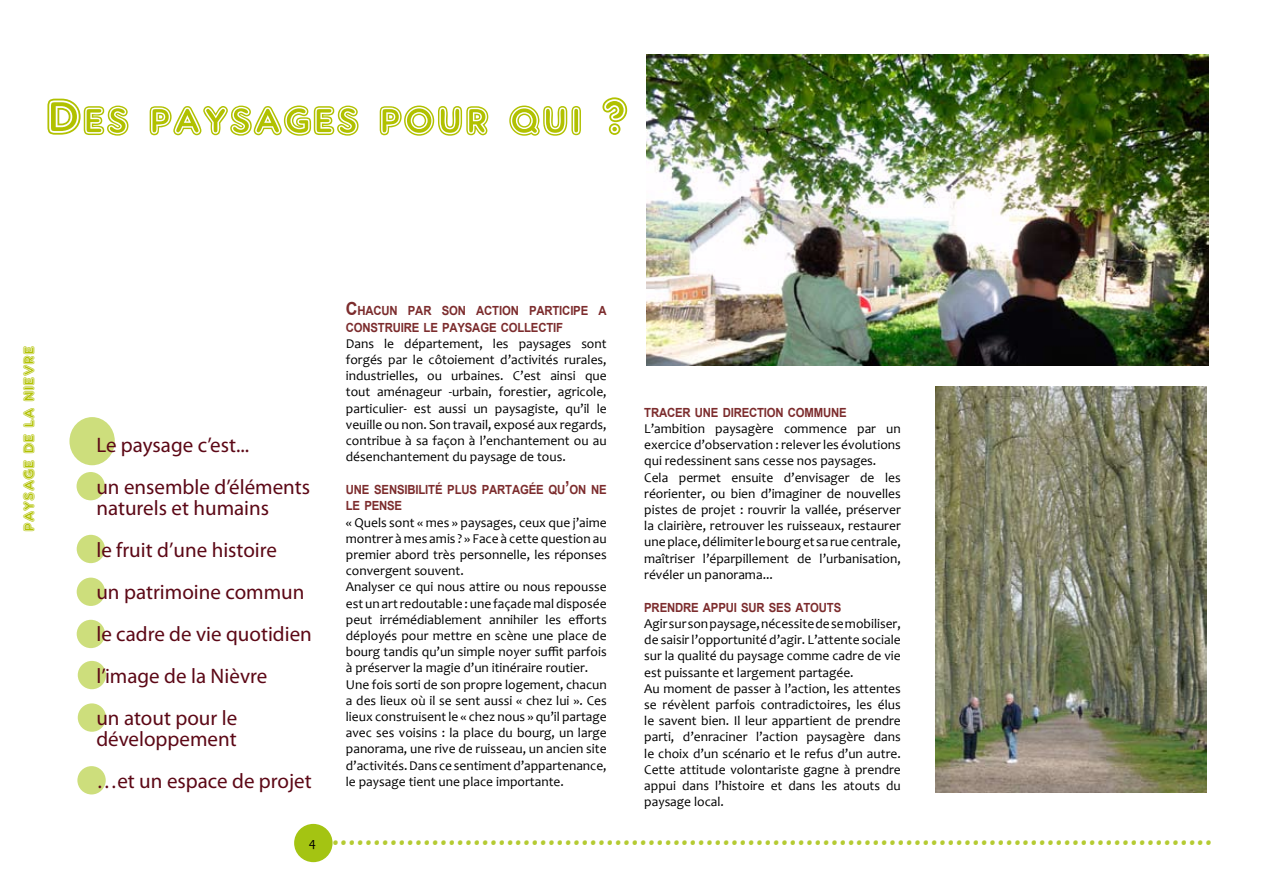
<style>
.page{position:relative;width:1263px;height:893px;background:#fff}
.page>*{position:absolute;margin:0;border:0;box-sizing:border-box;transform-origin:0 0}
.t1{font:54px "ARDELANEY";color:#b1c100}
.t2{font:33px "Candara";color:#b5cb33}
.t3{font:21px/42px "Myriad Pro";color:#5c0816}
.t4{font:16.5px "ARDELANEY";color:#b1c100}
.t5{font:13.5px/16.2px "Candara";color:#000}
.t6{font:700 12.6px/16.5px "Arial";letter-spacing:-.015em;color:#7c2c2d;scale:.9 1}
.s1{font-size:18px}
</style>
<div class="page">
<div style="left:294px;top:824px;width:39px;height:38px;background:#a4c412;border-radius:50%"></div>
<img style="left:646px;top:54px;width:563px;height:312px">
<div style="left:78px;top:703px;width:28px;height:29px;background:#cdde7c;border-radius:50%"></div>
<div style="left:77px;top:472px;width:28px;height:28px;background:#cdde7c;border-radius:50%"></div>
<div style="left:77px;top:535px;width:28px;height:28px;background:#cdde7c;border-radius:50%"></div>
<div style="left:77px;top:578px;width:28px;height:28px;background:#cdde7c;border-radius:50%"></div>
<div style="left:78px;top:661px;width:28px;height:28px;background:#cdde7c;border-radius:50%"></div>
<div style="left:69px;top:417px;width:46px;height:48px;background:#cdde7c;border-radius:50%"></div>
<div style="left:77px;top:620px;width:28px;height:28px;background:#cdde7c;border-radius:50%"></div>
<img style="left:935px;top:387px;width:271px;height:405px">
<div style="left:77px;top:766px;width:29px;height:28px;background:#cdde7c;border-radius:50%"></div>
<h1 class="t1" style="left:45px;top:85px;width:585px">Des paysages pour qui ?</h1>
<p class="t4" style="left:19px;top:531px;width:187px;rotate:-90deg">PAYSAGE DE LA NIEVRE</p>
<h3 class="t3" style="left:96px;top:424px;width:215px">Le paysage c’est...<br>un ensemble d’éléments</h3>
<h3 class="t3" style="left:96px;top:487px;width:217px">naturels et humains<br>le fruit d’une histoire<br>un patrimoine commun le cadre de vie quotidien l’image de la Nièvre<br>un atout pour le</h3>
<h3 class="t3" style="left:96px;top:718px;width:217px">développement<br>…et un espace de projet</h3>
<p class="t6" style="left:346px;top:303px;width:291px"><span class="s1">C</span>HACUN PAR SON ACTION PARTICIPE A<br>CONSTRUIRE LE PAYSAGE COLLECTIF</p>
<p class="t5" style="left:346px;top:335px;width:262px;text-align:justify">Dans le département, les paysages sont forgés par le côtoiement d’activités rurales, industrielles, ou urbaines. C’est ainsi que tout aménageur -urbain, forestier, agricole, particulier- est aussi un paysagiste, qu’il le veuille ou non. Son travail, exposé aux regards, contribue à sa façon à l’enchantement ou au désenchantement du paysage de tous.</p>
<p class="t6" style="left:346px;top:482px;width:291px">UNE SENSIBILITÉ PLUS PARTAGÉE QU<span class="s1">’</span>ON NE<br>LE PENSE</p>
<p class="t5" style="left:346px;top:514px;width:262px">« Quels sont « mes » paysages, ceux que j’aime montrer à mes amis ? » Face à cette question au premier abord très personnelle, les réponses convergent souvent.<br>Analyser ce qui nous attire ou nous repousse est un art redoutable : une façade mal disposée peut irrémédiablement annihiler les efforts déployés pour mettre en scène une place de bourg tandis qu’un simple noyer suffit parfois à préserver la magie d’un itinéraire routier.<br>Une fois sorti de son propre logement, chacun a des lieux où il se sent aussi « chez lui ». Ces lieux construisent le « chez nous » qu’il partage avec ses voisins : la place du bourg, un large panorama, une rive de ruisseau, un ancien site d’activités. Dans ce sentiment d’appartenance, le paysage tient une place importante.</p>
<p class="t6" style="left:644px;top:404px;width:227px">TRACER UNE DIRECTION COMMUNE</p>
<p class="t5" style="left:644px;top:420px;width:258px">L’ambition paysagère commence par un exercice d’observation : relever les évolutions qui redessinent sans cesse nos paysages.<br>Cela permet ensuite d’envisager de les réorienter, ou bien d’imaginer de nouvelles pistes de projet : rouvrir la vallée, préserver la clairière, retrouver les ruisseaux, restaurer une place, délimiter le bourg et sa rue centrale, maîtriser l’éparpillement de l’urbanisation, révéler un panorama...</p>
<p class="t6" style="left:644px;top:599px;width:220px">PRENDRE APPUI SUR SES ATOUTS</p>
<p class="t5" style="left:644px;top:615px;width:258px">Agir sur son paysage, nécessite de se mobiliser, de saisir l’opportunité d’agir. L’attente sociale sur la qualité du paysage comme cadre de vie est puissante et largement partagée.<br>Au moment de passer à l’action, les attentes se révèlent parfois contradictoires, les élus le savent bien. Il leur appartient de prendre parti, d’enraciner l’action paysagère dans le choix d’un scénario et le refus d’un autre.<br>Cette attitude volontariste gagne à prendre appui dans l’histoire et dans les atouts du paysage local.</p>
<h2 class="t2" style="left:331px;top:813px;width:883px">..........................................................................................................</h2>
</div>
